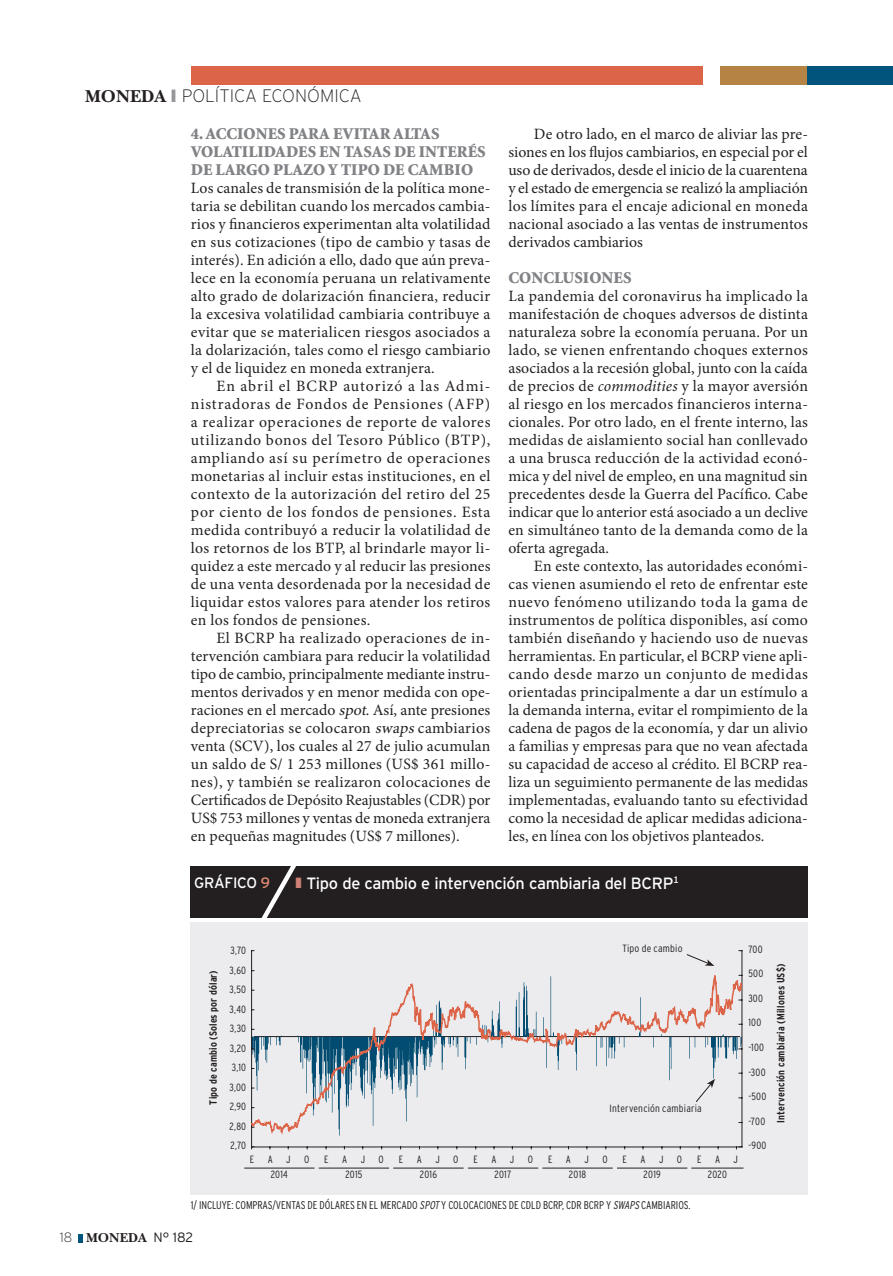
<style>
.page{position:relative;width:893px;height:1276px;background:#fff}
.page>*{position:absolute;margin:0;border:0;box-sizing:border-box;transform-origin:0 0}
.t1{font:200 18px "Interstate";color:#231f20}
.t2{font:900 16.5px/18px "Minion Std";letter-spacing:.005em;color:#808285}
.t3{font:16.35px "Interstate Mono";letter-spacing:-.02em;color:#fff}
.t4{font:15.75px/18px "Minion Pro";letter-spacing:.01em;color:#231f20;text-align:justify}
.t5{font:15px "Interstate Mono";letter-spacing:-.02em;color:#fff}
.t6{font:13.5px "New Baskerville Bold SC";color:#231f20}
.t7{font:300 condensed 11.25px "Interstate";letter-spacing:-.005em;color:#231f20}
.t8{font:300 condensed 10.5px/19.5px "Interstate";letter-spacing:.02em;color:#231f20;text-align:justify}
.t9{font:700 condensed 10.5px "Interstate";letter-spacing:.02em;color:#231f20}
.s1{font-family:"New Baskerville Bold SC";font-weight:400}
.s2{font-style:italic}
.s3{color:#e68e74}
.s4{font-family:"Interstate";font-weight:200}
.s5{font-family:"Interstate";font-weight:300}
</style>
<div class="page">
<div style="left:191px;top:922px;width:617px;height:273px;background:#ececee"></div>
<div style="left:191px;top:866px;width:617px;height:52px;background:#231f20"></div>
<hr style="left:245px;top:1167px;width:69px;height:1px;background:#231f20">
<hr style="left:394px;top:1167px;width:69px;height:1px;background:#231f20">
<hr style="left:543px;top:1167px;width:69px;height:1px;background:#231f20">
<hr style="left:319px;top:1167px;width:70px;height:1px;background:#231f20">
<hr style="left:468px;top:1167px;width:70px;height:1px;background:#231f20">
<hr style="left:617px;top:1167px;width:70px;height:1px;background:#231f20">
<hr style="left:692px;top:1167px;width:51px;height:1px;background:#231f20">
<div style="left:191px;top:67px;width:511px;height:18px;background:#dc6549"></div>
<div style="left:721px;top:67px;width:87px;height:18px;background:#b58343"></div>
<div style="left:808px;top:67px;width:85px;height:18px;background:#01547b"></div>
<svg style="left:687px;top:954px;width:7px;height:3px"></svg>
<hr style="left:742px;top:950px;width:1px;height:196px;background:#231f20">
<hr style="left:252px;top:1146px;width:490px;height:1px;background:#231f20">
<hr style="left:251px;top:950px;width:1px;height:196px;background:#231f20">
<svg style="left:251px;top:957px;width:492px;height:188px"></svg>
<svg style="left:79px;top:1234px;width:4px;height:8px"></svg>
<svg style="left:261px;top:866px;width:35px;height:52px"></svg>
<p class="t1" style="left:85px;top:86px;width:278px"><span class="s1">MONEDA</span> POLÍTICA ECONÓMICA</p>
<p class="t2" style="left:191px;top:125px;width:296px">4. ACCIONES PARA EVITAR ALTAS<br>VOLATILIDADES EN TASAS DE INTERÉS<br>DE LARGO PLAZO Y TIPO DE CAMBIO</p>
<p class="t4" style="left:191px;top:179px;width:301px">Los canales de transmisión de la política mone&shy;taria se debilitan cuando los mercados cambia&shy;rios y financieros experimentan alta volatilidad en sus cotizaciones (tipo de cambio y tasas de interés). En adición a ello, dado que aún preva&shy;lece en la economía peruana un relativamente alto grado de dolarización financiera, reducir la excesiva volatilidad cambiaria contribuye a evitar que se materialicen riesgos asociados a la dolarización, tales como el riesgo cambiario y el de liquidez en moneda extranjera.</p>
<p class="t4" style="left:191px;top:377px;width:301px;text-indent:25px">En abril el BCRP autorizó a las Admi&shy;nistradoras de Fondos de Pensiones (AFP) a realizar operaciones de reporte de valores utilizando bonos del Tesoro Público (BTP), ampliando así su perímetro de operaciones monetarias al incluir estas instituciones, en el contexto de la autorización del retiro del 25 por ciento de los fondos de pensiones. Esta medida contribuyó a reducir la volatilidad de los retornos de los BTP, al brindarle mayor li&shy;quidez a este mercado y al reducir las presiones de una venta desordenada por la necesidad de liquidar estos valores para atender los retiros en los fondos de pensiones.</p>
<p class="t4" style="left:191px;top:629px;width:301px;text-indent:26px">El BCRP ha realizado operaciones de in&shy;tervención cambiara para reducir la volatilidad tipo de cambio, principalmente mediante instru&shy;mentos derivados y en menor medida con ope&shy;raciones en el mercado <span class="s2">spot</span>. Así, ante presiones depreciatorias se colocaron <span class="s2">swaps</span>cambiarios venta (SCV), los cuales al 27 de julio acumulan un saldo de S/ 1 253 millones (US$ 361 millo&shy;nes), y también se realizaron colocaciones de Certificados de Depósito Reajustables (CDR) por US$ 753 millones y ventas de moneda extranjera en pequeñas magnitudes (US$ 7 millones).</p>
<p class="t4" style="left:508px;top:125px;width:301px;text-indent:25px">De otro lado, en el marco de aliviar las pre&shy;siones en los flujos cambiarios, en especial por el uso de derivados, desde el inicio de la cuarentena y el estado de emergencia se realizó la ampliación los límites para el encaje adicional en moneda nacional asociado a las ventas de instrumentos derivados cambiarios</p>
<p class="t2" style="left:508px;top:269px;width:125px">CONCLUSIONES</p>
<p class="t4" style="left:508px;top:287px;width:301px">La pandemia del coronavirus ha implicado la manifestación de choques adversos de distinta naturaleza sobre la economía peruana. Por un lado, se vienen enfrentando choques externos asociados a la recesión global, junto con la caída de precios de <span class="s2">commodities</span> y la mayor aversión al riesgo en los mercados financieros interna&shy;cionales. Por otro lado, en el frente interno, las medidas de aislamiento social han conllevado a una brusca reducción de la actividad econó&shy;mica y del nivel de empleo, en una magnitud sin precedentes desde la Guerra del Pacífico. Cabe indicar que lo anterior está asociado a un declive en simultáneo tanto de la demanda como de la oferta agregada.</p>
<p class="t4" style="left:508px;top:557px;width:301px;text-indent:25px">En este contexto, las autoridades económi&shy;cas vienen asumiendo el reto de enfrentar este nuevo fenómeno utilizando toda la gama de instrumentos de política disponibles, así como también diseñando y haciendo uso de nuevas herramientas. En particular, el BCRP viene apli&shy;cando desde marzo un conjunto de medidas orientadas principalmente a dar un estímulo a la demanda interna, evitar el rompimiento de la cadena de pagos de la economía, y dar un alivio a familias y empresas para que no vean afectada su capacidad de acceso al crédito. El BCRP rea&shy;liza un seguimiento permanente de las medidas implementadas, evaluando tanto su efectividad como la necesidad de aplicar medidas adiciona&shy;les, en línea con los objetivos planteados.</p>
<p class="t5" style="left:194px;top:874px;width:77px">GRÁFICO <span class="s3">9</span></p>
<p class="t3" style="left:306px;top:873px;width:374px">Tipo de cambio e intervención cambiaria del BCRP<sup>1</sup></p>
<p class="t8" style="left:622px;top:938px;width:62px">Tipo de cambio</p>
<p class="t8" style="left:748px;top:939px;width:16px">700</p>
<p class="t8" style="left:748px;top:964px;width:16px">500</p>
<p class="t8" style="left:748px;top:988px;width:16px">300</p>
<p class="t8" style="left:748px;top:1013px;width:14px">100</p>
<p class="t8" style="left:748px;top:1037px;width:17px">-100</p>
<p class="t8" style="left:748px;top:1062px;width:19px">-300</p>
<p class="t8" style="left:748px;top:1086px;width:19px">-500</p>
<p class="t8" style="left:748px;top:1111px;width:18px">-700</p>
<p class="t8" style="left:748px;top:1135px;width:20px">-900</p>
<p class="t8" style="left:229px;top:941px;width:18px">3,70<br>3,60<br>3,50<br>3,40<br>3,30<br>3,20<br>3,10<br>3,00<br>2,90<br>2,80<br>2,70</p>
<p class="t9" style="left:207px;top:1104px;width:136px;rotate:-90deg">Tipo de cambio (Soles por dólar)</p>
<p class="t9" style="left:775px;top:1122px;width:160px;rotate:-90deg">Intervención cambiaria (Millones US$)</p>
<p class="t8" style="left:609px;top:1099px;width:94px">Intervención cambiaria</p>
<p class="t8" style="left:250px;top:1149px;width:6px">E</p>
<p class="t8" style="left:268px;top:1149px;width:7px">A</p>
<p class="t8" style="left:286px;top:1149px;width:6px">J</p>
<p class="t8" style="left:304px;top:1149px;width:7px">O</p>
<p class="t8" style="left:271px;top:1165px;width:19px">2014</p>
<p class="t8" style="left:324px;top:1149px;width:6px">E</p>
<p class="t8" style="left:342px;top:1149px;width:7px">A</p>
<p class="t8" style="left:361px;top:1149px;width:6px">J</p>
<p class="t8" style="left:379px;top:1149px;width:7px">O</p>
<p class="t8" style="left:345px;top:1165px;width:19px">2015</p>
<p class="t8" style="left:399px;top:1149px;width:6px">E</p>
<p class="t8" style="left:417px;top:1149px;width:7px">A</p>
<p class="t8" style="left:435px;top:1149px;width:6px">J</p>
<p class="t8" style="left:453px;top:1149px;width:7px">O</p>
<p class="t8" style="left:420px;top:1165px;width:19px">2016</p>
<p class="t8" style="left:473px;top:1149px;width:6px">E</p>
<p class="t8" style="left:491px;top:1149px;width:7px">A</p>
<p class="t8" style="left:510px;top:1149px;width:6px">J</p>
<p class="t8" style="left:528px;top:1149px;width:7px">O</p>
<p class="t8" style="left:495px;top:1165px;width:18px">2017</p>
<p class="t8" style="left:548px;top:1149px;width:6px">E</p>
<p class="t8" style="left:566px;top:1149px;width:7px">A</p>
<p class="t8" style="left:584px;top:1149px;width:6px">J</p>
<p class="t8" style="left:602px;top:1149px;width:7px">O</p>
<p class="t8" style="left:569px;top:1165px;width:19px">2018</p>
<p class="t8" style="left:623px;top:1149px;width:6px">E</p>
<p class="t8" style="left:640px;top:1149px;width:7px">A</p>
<p class="t8" style="left:659px;top:1149px;width:6px">J</p>
<p class="t8" style="left:677px;top:1149px;width:7px">O</p>
<p class="t8" style="left:644px;top:1165px;width:19px">2019</p>
<p class="t8" style="left:697px;top:1149px;width:6px">E</p>
<p class="t8" style="left:715px;top:1149px;width:7px">A</p>
<p class="t8" style="left:734px;top:1149px;width:6px">J</p>
<p class="t8" style="left:708px;top:1165px;width:21px">2020</p>
<p class="t7" style="left:191px;top:1198px;width:501px">1/ INCLUYE: COMPRAS/VENTAS DE DÓLARES EN EL MERCADO <span class="s2">SPOT</span> Y COLOCACIONES DE CDLD BCRP, CDR BCRP Y <span class="s2">SWAPS</span> CAMBIARIOS.</p>
<p class="t6" style="left:60px;top:1230px;width:135px"><span class="s4">18</span> MONEDA <span class="s5">N° 182</span></p>
</div>
